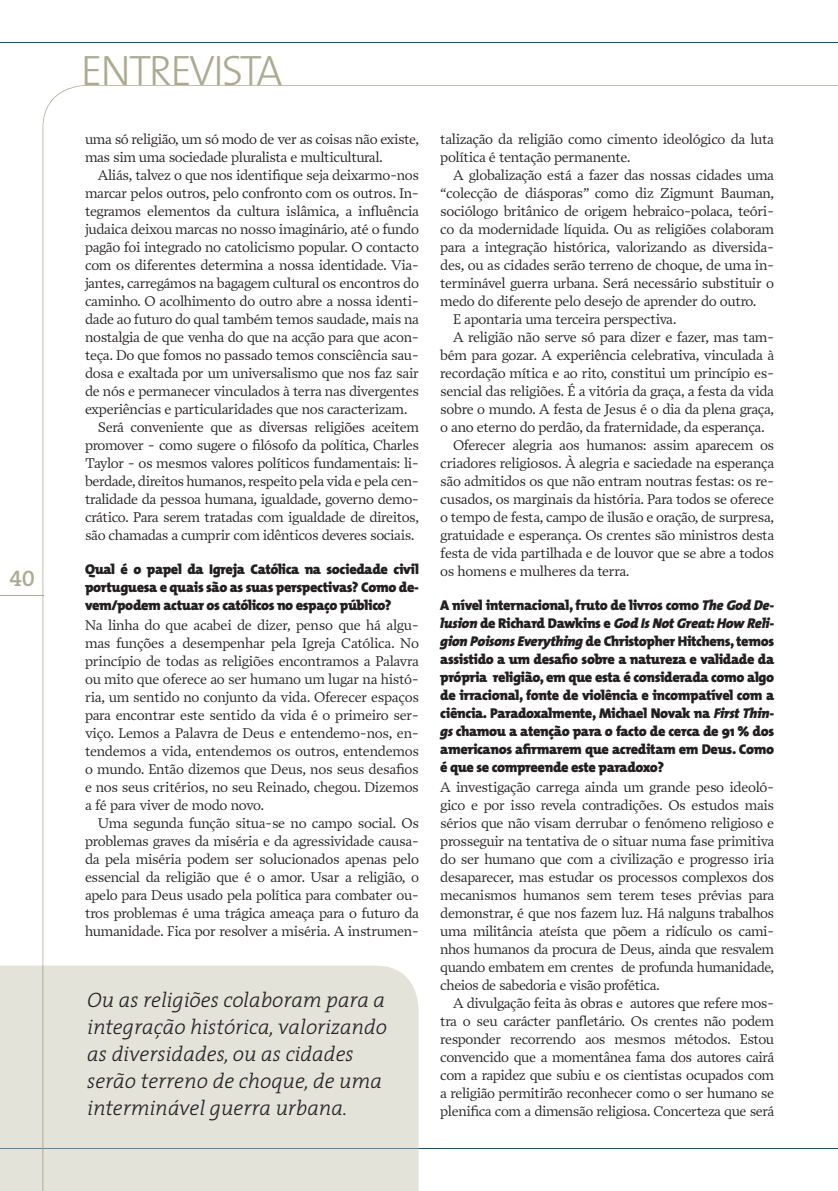
<style>
.page{position:relative;width:838px;height:1191px;background:#fff}
.page>*{position:absolute;margin:0;border:0;box-sizing:border-box;transform-origin:0 0}
.t1{font:300 42.75px "The Sans";letter-spacing:-.05em;color:#acab92}
.t2{font:22.5px "The Serif Semi Bold Caps";color:#acab92}
.t3{font:italic 300 21px/27px "The Serif";color:#231f20}
.t4{font:14.25px/18px "Prensa";letter-spacing:-.025em;color:#231f20;text-align:justify}
.t5{font:900 14.25px/18px "The Mix";letter-spacing:-.025em;color:#231f20;text-align:justify}
.s1{font-style:italic}
</style>
<div class="page">
<hr style="left:0;top:43px;width:838px;height:1px;background:#005587">
<hr style="left:0;top:594px;width:43px;height:1px;background:#acab92">
<div style="left:0;top:965px;width:418px;height:226px;background:#e4e3d9"></div>
<hr style="left:43px;top:1148px;width:375px;height:1px;background:#004d77">
<hr style="left:0;top:1148px;width:43px;height:1px;background:#004d77">
<svg style="left:43px;top:965px;width:1px;height:226px"></svg>
<h2 class="t2" style="left:10px;top:559px;width:27px">40</h2>
<h1 class="t1" style="left:81px;top:35px;width:203px">ENTREVISTA</h1>
<p class="t4" style="left:85px;top:130px;width:336px">uma só religião, um só modo de ver as coisas não existe, mas sim uma sociedade pluralista e multicultural.</p>
<p class="t4" style="left:98px;top:166px;width:323px">Aliás, talvez o que nos identifique seja deixarmo-nos</p>
<p class="t4" style="left:85px;top:184px;width:335px">marcar pelos outros, pelo confronto com os outros. In-</p>
<p class="t4" style="left:85px;top:202px;width:335px">tegramos elementos da cultura islâmica, a influência</p>
<p class="t4" style="left:85px;top:220px;width:335px">judaica deixou marcas no nosso imaginário, até o fundo</p>
<p class="t4" style="left:85px;top:238px;width:335px">pagão foi integrado no catolicismo popular. O contacto</p>
<p class="t4" style="left:85px;top:256px;width:335px">com os diferentes determina a nossa identidade. Via-</p>
<p class="t4" style="left:85px;top:274px;width:335px">jantes, carregámos na bagagem cultural os encontros do</p>
<p class="t4" style="left:85px;top:292px;width:335px">caminho. O acolhimento do outro abre a nossa identi-</p>
<p class="t4" style="left:85px;top:310px;width:335px">dade ao futuro do qual também temos saudade, mais na</p>
<p class="t4" style="left:85px;top:328px;width:335px">nostalgia de que venha do que na acção para que acon-</p>
<p class="t4" style="left:85px;top:346px;width:335px">teça. Do que fomos no passado temos consciência sau-</p>
<p class="t4" style="left:85px;top:364px;width:335px">dosa e exaltada por um universalismo que nos faz sair</p>
<p class="t4" style="left:85px;top:382px;width:335px">de nós e permanecer vinculados à terra nas divergentes</p>
<p class="t4" style="left:85px;top:400px;width:324px">experiências e particularidades que nos caracterizam.</p>
<p class="t4" style="left:98px;top:418px;width:323px">Será conveniente que as diversas religiões aceitem</p>
<p class="t4" style="left:85px;top:436px;width:335px">promover - como sugere o filósofo da política, Charles</p>
<p class="t4" style="left:85px;top:454px;width:335px">Taylor - os mesmos valores políticos fundamentais: li-</p>
<p class="t4" style="left:85px;top:472px;width:335px">berdade, direitos humanos, respeito pela vida e pela cen-</p>
<p class="t4" style="left:85px;top:490px;width:335px">tralidade da pessoa humana, igualdade, governo demo-</p>
<p class="t4" style="left:85px;top:508px;width:336px">crático. Para serem tratadas com igualdade de direitos,</p>
<p class="t4" style="left:85px;top:526px;width:331px">são chamadas a cumprir com idênticos deveres sociais.</p>
<p class="t5" style="left:85px;top:560px;width:335px">Qual é o papel da Igreja Católica na sociedade civil portuguesa e quais são as suas perspectivas? Como de&shy;vem/podem actuar os católicos no espaço público?</p>
<p class="t4" style="left:85px;top:616px;width:335px">Na linha do que acabei de dizer, penso que há algu&shy;mas funções a desempenhar pela Igreja Católica. No princípio de todas as religiões encontramos a Palavra ou mito que oferece ao ser humano um lugar na histó&shy;ria, um sentido no conjunto da vida. Oferecer espaços para encontrar este sentido da vida é o primeiro ser&shy;viço. Lemos a Palavra de Deus e entendemo-nos, en&shy;tendemos a vida, entendemos os outros, entendemos o mundo. Então dizemos que Deus, nos seus desafios e nos seus critérios, no seu Reinado, chegou. Dizemos a fé para viver de modo novo.</p>
<p class="t4" style="left:85px;top:814px;width:335px;text-indent:13px">Uma segunda função situa-se no campo social. Os problemas graves da miséria e da agressividade causa&shy;da pela miséria podem ser solucionados apenas pelo essencial da religião que é o amor. Usar a religião, o apelo para Deus usado pela política para combater ou&shy;tros problemas é uma trágica ameaça para o futuro da humanidade. Fica por resolver a miséria. A instrumen-</p>
<h3 class="t3" style="left:87px;top:986px;width:301px">Ou as religiões colaboram para a integração histórica, valorizando as diversidades, ou as cidades serão terreno de choque, de uma interminável guerra urbana.</h3>
<p class="t4" style="left:440px;top:130px;width:335px">talização da religião como cimento ideológico da luta política é tentação permanente.</p>
<p class="t4" style="left:453px;top:166px;width:322px">A globalização está a fazer das nossas cidades uma</p>
<p class="t4" style="left:440px;top:184px;width:336px">“colecção de diásporas” como diz Zigmunt Bauman,</p>
<p class="t4" style="left:440px;top:202px;width:335px">sociólogo britânico de origem hebraico-polaca, teóri-</p>
<p class="t4" style="left:440px;top:220px;width:335px">co da modernidade líquida. Ou as religiões colaboram</p>
<p class="t4" style="left:440px;top:238px;width:335px">para a integração histórica, valorizando as diversida-</p>
<p class="t4" style="left:440px;top:256px;width:335px">des, ou as cidades serão terreno de choque, de uma in-</p>
<p class="t4" style="left:440px;top:274px;width:335px">terminável guerra urbana. Será necessário substituir o</p>
<p class="t4" style="left:440px;top:292px;width:318px">medo do diferente pelo desejo de aprender do outro.</p>
<p class="t4" style="left:453px;top:310px;width:225px">E apontaria uma terceira perspectiva.</p>
<p class="t4" style="left:453px;top:328px;width:323px">A religião não serve só para dizer e fazer, mas tam-</p>
<p class="t4" style="left:440px;top:346px;width:335px">bém para gozar. A experiência celebrativa, vinculada à</p>
<p class="t4" style="left:440px;top:364px;width:335px">recordação mítica e ao rito, constitui um princípio es-</p>
<p class="t4" style="left:440px;top:382px;width:335px">sencial das religiões. É a vitória da graça, a festa da vida</p>
<p class="t4" style="left:440px;top:400px;width:336px">sobre o mundo. A festa de Jesus é o dia da plena graça,</p>
<p class="t4" style="left:440px;top:418px;width:326px">o ano eterno do perdão, da fraternidade, da esperança.</p>
<p class="t4" style="left:453px;top:436px;width:323px">Oferecer alegria aos humanos: assim aparecem os</p>
<p class="t4" style="left:440px;top:454px;width:335px">criadores religiosos. À alegria e saciedade na esperança</p>
<p class="t4" style="left:440px;top:472px;width:335px">são admitidos os que não entram noutras festas: os re-</p>
<p class="t4" style="left:440px;top:490px;width:335px">cusados, os marginais da história. Para todos se oferece</p>
<p class="t4" style="left:440px;top:508px;width:336px">o tempo de festa, campo de ilusão e oração, de surpresa,</p>
<p class="t4" style="left:440px;top:526px;width:335px">gratuidade e esperança. Os crentes são ministros desta</p>
<p class="t4" style="left:440px;top:544px;width:335px">festa de vida partilhada e de louvor que se abre a todos</p>
<p class="t4" style="left:440px;top:562px;width:191px">os homens e mulheres da terra.</p>
<p class="t5" style="left:440px;top:596px;width:335px">A nível internacional, fruto de livros como <span class="s1">The God De&shy;lusion</span> de Richard Dawkins e <span class="s1">God Is Not Great: How Reli&shy;gion Poisons Everything</span> de Christopher Hitchens, temos assistido a um desafio sobre a natureza e validade da própria religião, em que esta é considerada como algo de irracional, fonte de violência e incompatível com a ciência. Paradoxalmente, Michael Novak na <span class="s1">First Thin&shy;gs</span> chamou a atenção para o facto de cerca de 91 % dos americanos afirmarem que acreditam em Deus. Como é que se compreende este paradoxo?</p>
<p class="t4" style="left:440px;top:778px;width:336px">A investigação carrega ainda um grande peso ideoló&shy;gico e por isso revela contradições. Os estudos mais sérios que não visam derrubar o fenómeno religioso e prosseguir na tentativa de o situar numa fase primitiva do ser humano que com a civilização e progresso iria desaparecer, mas estudar os processos complexos dos mecanismos humanos sem terem teses prévias para demonstrar, é que nos fazem luz. Há nalguns trabalhos uma militância ateísta que põem a ridículo os cami&shy;nhos humanos da procura de Deus, ainda que resvalem quando embatem em crentes de profunda humanidade, cheios de sabedoria e visão profética.</p>
<p class="t4" style="left:440px;top:994px;width:335px;text-indent:13px">A divulgação feita às obras e autores que refere mos&shy;tra o seu carácter panfletário. Os crentes não podem responder recorrendo aos mesmos métodos. Estou convencido que a momentânea fama dos autores cairá com a rapidez que subiu e os cientistas ocupados com a religião permitirão reconhecer como o ser humano se plenifica com a dimensão religiosa. Concerteza que será</p>
</div>
